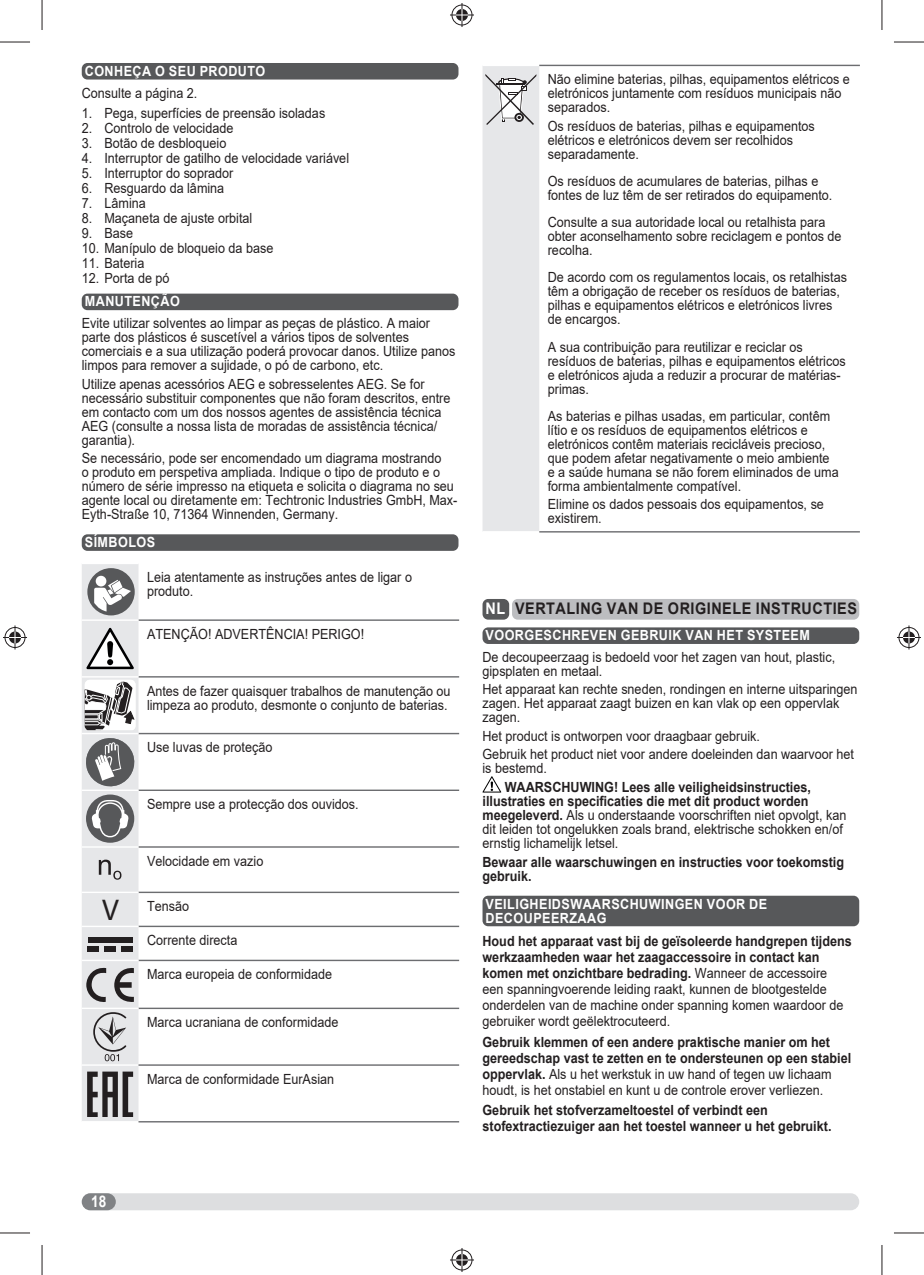
<style>
.page{position:relative;width:924px;height:1275px;background:#fff}
.page>*{position:absolute;margin:0;border:0;box-sizing:border-box;transform-origin:0 0}
.t1{font:700 16px "Arial";letter-spacing:.035em;color:#231f20;scale:.9 1}
.t2{font:700 16px "Arial";color:#fff;scale:.85 1}
.t3{font:14px/14px "Arial";color:#231f20;scale:.9 1}
.t4{font:700 14px/16px "Arial";color:#231f20;scale:.9 1}
.t5{font:700 14px/14px "Arial";letter-spacing:.035em;color:#fff;scale:.9 1}
.s1{font-family:"Myriad Pro";font-size:30px}
.s2{color:#fff}
.s3{font-weight:700}
.s4{font-weight:400}
</style>
<div class="page">
<div style="left:82px;top:1193px;width:776px;height:17px;background:#dddee0;border-radius:9px"></div>
<div style="left:82px;top:1193px;width:34px;height:17px;background:#808285;border-radius:9px"></div>
<div style="left:82px;top:63px;width:376px;height:17px;background:#57585a;border-radius:6px"></div>
<div style="left:82px;top:294px;width:376px;height:16px;background:#57585a;border-radius:6px"></div>
<div style="left:82px;top:534px;width:376px;height:17px;background:#57585a;border-radius:6px"></div>
<hr style="left:138px;top:619px;width:321px;height:2px;background:#6c6d70">
<hr style="left:138px;top:676px;width:321px;height:1px;background:#6c6d70">
<hr style="left:138px;top:733px;width:321px;height:1px;background:#6c6d70">
<hr style="left:138px;top:789px;width:321px;height:2px;background:#6c6d70">
<hr style="left:138px;top:846px;width:321px;height:1px;background:#6c6d70">
<hr style="left:138px;top:891px;width:321px;height:2px;background:#6c6d70">
<hr style="left:138px;top:925px;width:321px;height:2px;background:#6c6d70">
<hr style="left:138px;top:959px;width:321px;height:2px;background:#6c6d70">
<hr style="left:138px;top:1007px;width:321px;height:2px;background:#6c6d70">
<hr style="left:138px;top:1064px;width:321px;height:1px;background:#6c6d70">
<hr style="left:138px;top:1121px;width:321px;height:1px;background:#6c6d70">
<svg style="left:82px;top:564px;width:56px;height:557px"></svg>
<div style="left:482px;top:627px;width:376px;height:17px;background:#57585a;border-radius:6px"></div>
<div style="left:482px;top:895px;width:376px;height:31px;background:#57585a;border-radius:6px"></div>
<hr style="left:539px;top:65px;width:320px;height:1px;background:#6c6d70">
<hr style="left:539px;top:531px;width:320px;height:1px;background:#6c6d70">
<svg style="left:482px;top:66px;width:57px;height:465px"></svg>
<div style="left:482px;top:599px;width:27px;height:20px;background:#57585a;border-radius:6px"></div>
<div style="left:512px;top:599px;width:346px;height:20px;background:#bcbdc0;border-radius:6px"></div>
<svg style="left:482px;top:776px;width:19px;height:16px"></svg>
<hr style="left:0;top:42px;width:30px;height:1px;background:#231f20">
<hr style="left:893px;top:42px;width:30px;height:1px;background:#231f20">
<hr style="left:0;top:1232px;width:30px;height:1px;background:#231f20">
<hr style="left:893px;top:1232px;width:30px;height:1px;background:#231f20">
<hr style="left:42px;top:0;width:1px;height:30px;background:#231f20">
<hr style="left:42px;top:1245px;width:1px;height:30px;background:#231f20">
<hr style="left:881px;top:0;width:1px;height:30px;background:#231f20">
<hr style="left:881px;top:1245px;width:1px;height:30px;background:#231f20">
<svg style="left:450px;top:3px;width:24px;height:24px"></svg>
<svg style="left:450px;top:1248px;width:24px;height:24px"></svg>
<svg style="left:3px;top:625px;width:24px;height:24px"></svg>
<svg style="left:897px;top:625px;width:23px;height:24px"></svg>
<p class="t5" style="left:85px;top:64px;width:202px">CONHEÇA O SEU PRODUTO</p>
<p class="t3" style="left:82px;top:87px;width:130px">Consulte a página 2.</p>
<p class="t3" style="left:82px;top:106px;width:272px">1. Pega, superfícies de preensão isoladas</p>
<p class="t3" style="left:82px;top:121px;width:170px">2. Controlo de velocidade</p>
<p class="t3" style="left:82px;top:136px;width:162px">3. Botão de desbloqueio</p>
<p class="t3" style="left:82px;top:151px;width:298px">4. Interruptor de gatilho de velocidade variável</p>
<p class="t3" style="left:82px;top:166px;width:170px">5. Interruptor do soprador</p>
<p class="t3" style="left:82px;top:181px;width:160px">6. Resguardo da lâmina</p>
<p class="t3" style="left:82px;top:196px;width:73px">7. Lâmina</p>
<p class="t3" style="left:82px;top:211px;width:191px">8. Maçaneta de ajuste orbital</p>
<p class="t3" style="left:82px;top:226px;width:59px">9. Base</p>
<p class="t3" style="left:82px;top:241px;width:214px">10. Manípulo de bloqueio da base</p>
<p class="t3" style="left:82px;top:256px;width:71px">11. Bateria</p>
<p class="t3" style="left:82px;top:271px;width:99px">12. Porta de pó</p>
<p class="t5" style="left:85px;top:294px;width:107px">MANUTENÇÃO</p>
<p class="t3" style="left:82px;top:316px;width:416px">Evite utilizar solventes ao limpar as peças de plástico. A maior parte dos plásticos é suscetível a vários tipos de solventes comerciais e a sua utilização poderá provocar danos. Utilize panos limpos para remover a sujidade, o pó de carbono, etc.</p>
<p class="t3" style="left:82px;top:377px;width:411px">Utilize apenas acessórios AEG e sobresselentes AEG. Se for necessário substituir componentes que não foram descritos, entre em contacto com um dos nossos agentes de assistência técnica AEG (consulte a nossa lista de moradas de assistência técnica/ garantia).</p>
<p class="t3" style="left:82px;top:451px;width:419px">Se necessário, pode ser encomendado um diagrama mostrando<br>o produto em perspetiva ampliada. Indique o tipo de produto e o número de série impresso na etiqueta e solicita o diagrama no seu agente local ou diretamente em: Techtronic Industries GmbH, Max-Eyth-Straße 10, 71364 Winnenden, Germany.</p>
<p class="t5" style="left:85px;top:535px;width:80px">SÍMBOLOS</p>
<p class="t3" style="left:147px;top:570px;width:296px">Leia atentamente as instruções antes de ligar o produto.</p>
<p class="t3" style="left:147px;top:627px;width:243px">ATENÇÃO! ADVERTÊNCIA! PERIGO!</p>
<p class="t3" style="left:147px;top:683px;width:338px">Antes de fazer quaisquer trabalhos de manutenção ou limpeza ao produto, desmonte o conjunto de baterias.</p>
<p class="t3" style="left:147px;top:740px;width:141px">Use luvas de proteção</p>
<p class="t3" style="left:147px;top:797px;width:237px">Sempre use a protecção dos ouvidos.</p>
<p class="t3" style="left:147px;top:854px;width:131px">Velocidade em vazio</p>
<p class="t3" style="left:102px;top:899px;width:98px"><span class="s1">V</span> Tensão</p>
<p class="t3" style="left:147px;top:933px;width:102px">Corrente directa</p>
<p class="t3" style="left:147px;top:967px;width:207px">Marca europeia de conformidade</p>
<p class="t3" style="left:147px;top:1015px;width:214px">Marca ucraniana de conformidade</p>
<p class="t3" style="left:147px;top:1072px;width:209px">Marca de conformidade EurAsian</p>
<p class="t2" style="left:91px;top:1192px;width:19px">18</p>
<p class="t3" style="left:547px;top:72px;width:337px">Não elimine baterias, pilhas, equipamentos elétricos e eletrónicos juntamente com resíduos municipais não separados.</p>
<p class="t3" style="left:547px;top:119px;width:298px">Os resíduos de baterias, pilhas e equipamentos elétricos e eletrónicos devem ser recolhidos separadamente.</p>
<p class="t3" style="left:547px;top:174px;width:317px">Os resíduos de acumulares de baterias, pilhas e fontes de luz têm de ser retirados do equipamento.</p>
<p class="t3" style="left:547px;top:215px;width:328px">Consulte a sua autoridade local ou retalhista para obter aconselhamento sobre reciclagem e pontos de recolha.</p>
<p class="t3" style="left:547px;top:270px;width:334px">De acordo com os regulamentos locais, os retalhistas têm a obrigação de receber os resíduos de baterias, pilhas e equipamentos elétricos e eletrónicos livres de encargos.</p>
<p class="t3" style="left:547px;top:340px;width:332px">A sua contribuição para reutilizar e reciclar os resíduos de baterias, pilhas e equipamentos elétricos e eletrónicos ajuda a reduzir a procurar de matérias&shy;primas.</p>
<p class="t3" style="left:547px;top:409px;width:324px">As baterias e pilhas usadas, em particular, contêm lítio e os resíduos de equipamentos elétricos e eletrónicos contêm materiais recicláveis precioso, que podem afetar negativamente o meio ambiente e a saúde humana se não forem eliminados de uma forma ambientalmente compatível.</p>
<p class="t3" style="left:547px;top:497px;width:308px">Elimine os dados pessoais dos equipamentos, se existirem.</p>
<p class="t1" style="left:485px;top:600px;width:414px"><span class="s2">NL</span> VERTALING VAN DE ORIGINELE INSTRUCTIES</p>
<p class="t5" style="left:485px;top:628px;width:362px">VOORGESCHREVEN GEBRUIK VAN HET SYSTEEM</p>
<p class="t3" style="left:482px;top:650px;width:393px">De decoupeerzaag is bedoeld voor het zagen van hout, plastic, gipsplaten en metaal.</p>
<p class="t3" style="left:482px;top:682px;width:418px">Het apparaat kan rechte sneden, rondingen en interne uitsparingen zagen. Het apparaat zaagt buizen en kan vlak op een oppervlak zagen.</p>
<p class="t3" style="left:482px;top:727px;width:414px;line-height:18.6px">Het product is ontworpen voor draagbaar gebruik.<br>Gebruik het product niet voor andere doeleinden dan waarvoor het</p>
<p class="t3" style="left:482px;top:761px;width:73px">is bestemd.</p>
<p class="t3" style="left:482px;top:780px;width:405px;text-indent:22px"><span class="s3">WAARSCHUWING! Lees alle veiligheidsinstructies, illustraties en specificaties die met dit product worden meegeleverd.</span> Als u onderstaande voorschriften niet opvolgt, kan dit leiden tot ongelukken zoals brand, elektrische schokken en/of ernstig lichamelijk letsel.</p>
<p class="t4" style="left:482px;top:854px;width:403px;line-height:14px">Bewaar alle waarschuwingen en instructies voor toekomstig gebruik.</p>
<p class="t5" style="left:485px;top:896px;width:314px">VEILIGHEIDSWAARSCHUWINGEN VOOR DE<br>DECOUPEERZAAG</p>
<p class="t3" style="left:482px;top:933px;width:412px;line-height:16px"><span class="s3">Houd het apparaat vast bij de geïsoleerde handgrepen tijdens werkzaamheden waar het zaagaccessoire in contact kan komen met onzichtbare bedrading.</span> Wanneer de accessoire<br>een spanningvoerende leiding raakt, kunnen de blootgestelde onderdelen van de machine onder spanning komen waardoor de gebruiker wordt geëlektrocuteerd.</p>
<p class="t4" style="left:482px;top:1034px;width:411px">Gebruik klemmen of een andere praktische manier om het gereedschap vast te zetten en te ondersteunen op een stabiel oppervlak. <span class="s4">Als u het werkstuk in uw hand of tegen uw lichaam houdt, is het onstabiel en kunt u de controle erover verliezen.</span></p>
<p class="t4" style="left:482px;top:1102px;width:389px">Gebruik het stofverzameltoestel of verbindt een stofextractiezuiger aan het toestel wanneer u het gebruikt.</p>
</div>
